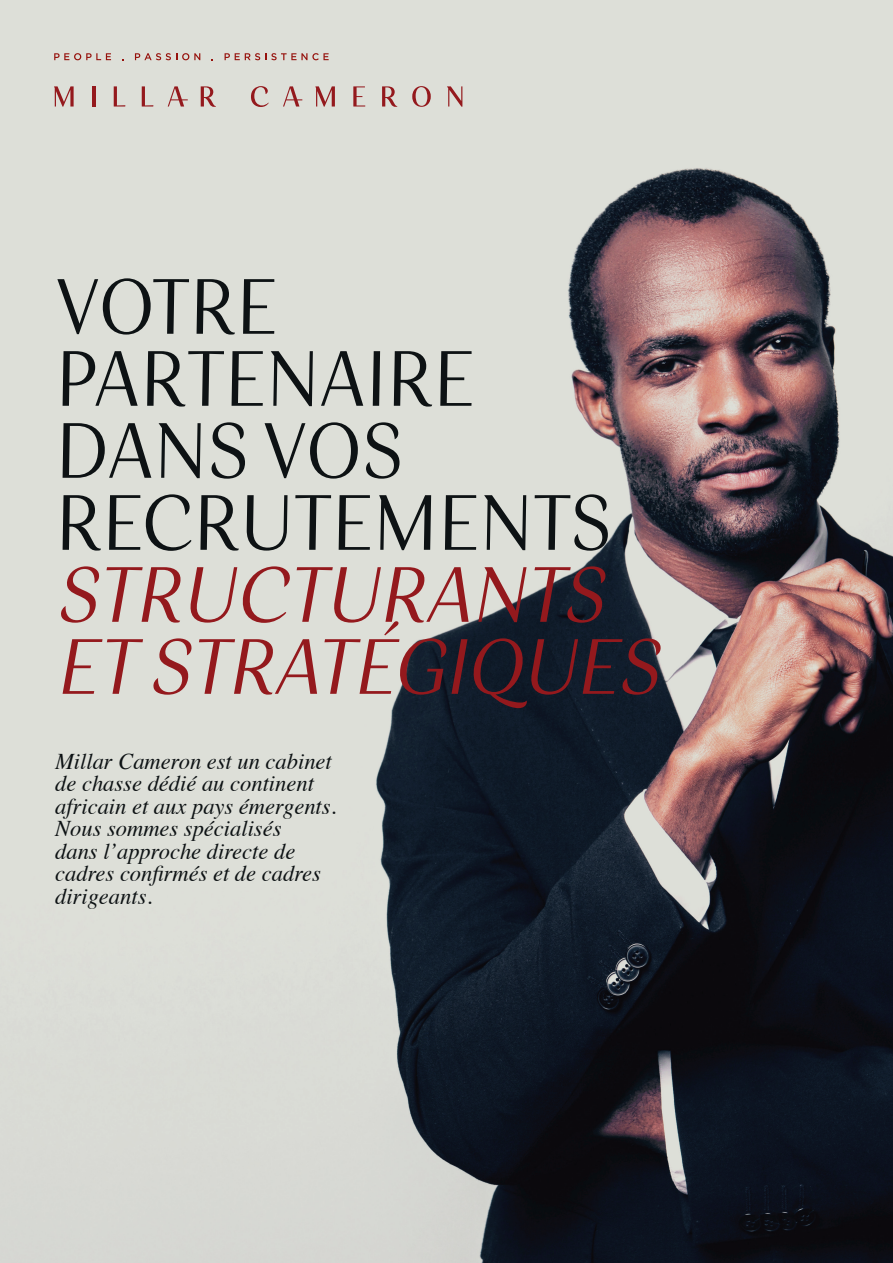
<style>
.page{position:relative;width:893px;height:1263px;background:#fff}
.page>*{position:absolute;margin:0;border:0;box-sizing:border-box;transform-origin:0 0}
.t1{font:81px/72px "Senlot Nor Boo";color:#0d1214}
.t2{font:italic 81px "Senlot Nor Boo";color:#94191d}
.t3{font:italic 22.5px/22.5px "Times";color:#0d1214}
.s1{font-style:italic;color:#94191d}
</style>
<div class="page">
<img style="left:0;top:0;width:893px;height:1263px">
<svg style="left:54px;top:86px;width:20px;height:21px"></svg>
<hr style="left:92px;top:86px;width:3px;height:21px;background:#94191d">
<svg style="left:114px;top:86px;width:11px;height:21px"></svg>
<svg style="left:142px;top:86px;width:11px;height:21px"></svg>
<svg style="left:168px;top:86px;width:20px;height:21px"></svg>
<svg style="left:201px;top:86px;width:15px;height:21px"></svg>
<svg style="left:251px;top:86px;width:18px;height:21px"></svg>
<svg style="left:283px;top:86px;width:19px;height:21px"></svg>
<svg style="left:315px;top:86px;width:20px;height:21px"></svg>
<svg style="left:353px;top:86px;width:12px;height:21px"></svg>
<svg style="left:382px;top:86px;width:15px;height:21px"></svg>
<svg style="left:412px;top:86px;width:19px;height:21px"></svg>
<svg style="left:447px;top:86px;width:15px;height:21px"></svg>
<svg style="left:54px;top:53px;width:57px;height:7px"></svg>
<svg style="left:135px;top:53px;width:65px;height:7px"></svg>
<svg style="left:225px;top:53px;width:104px;height:7px"></svg>
<p class="t1" style="left:55px;top:273px;width:225px">VOTRE</p>
<p class="t1" style="left:55px;top:345px;width:422px">PARTENAIRE</p>
<p class="t1" style="left:55px;top:417px;width:351px">DANS VOS</p>
<p class="t1" style="left:55px;top:489px;width:567px">RECRUTEMENTS<br><span class="s1">STRUCTURANTS</span></p>
<p class="t2" style="left:55px;top:619px;width:622px">ETSTRATÉGIQUES</p>
<p class="t3" style="left:55px;top:748px;width:282px">Millar Cameron est un cabinet de chasse dédié au continent africain et aux pays émergents.<br>Nous sommes spécialisés<br>dans l’approche directe de cadres confirmés et de cadres dirigeants.</p>
</div>
